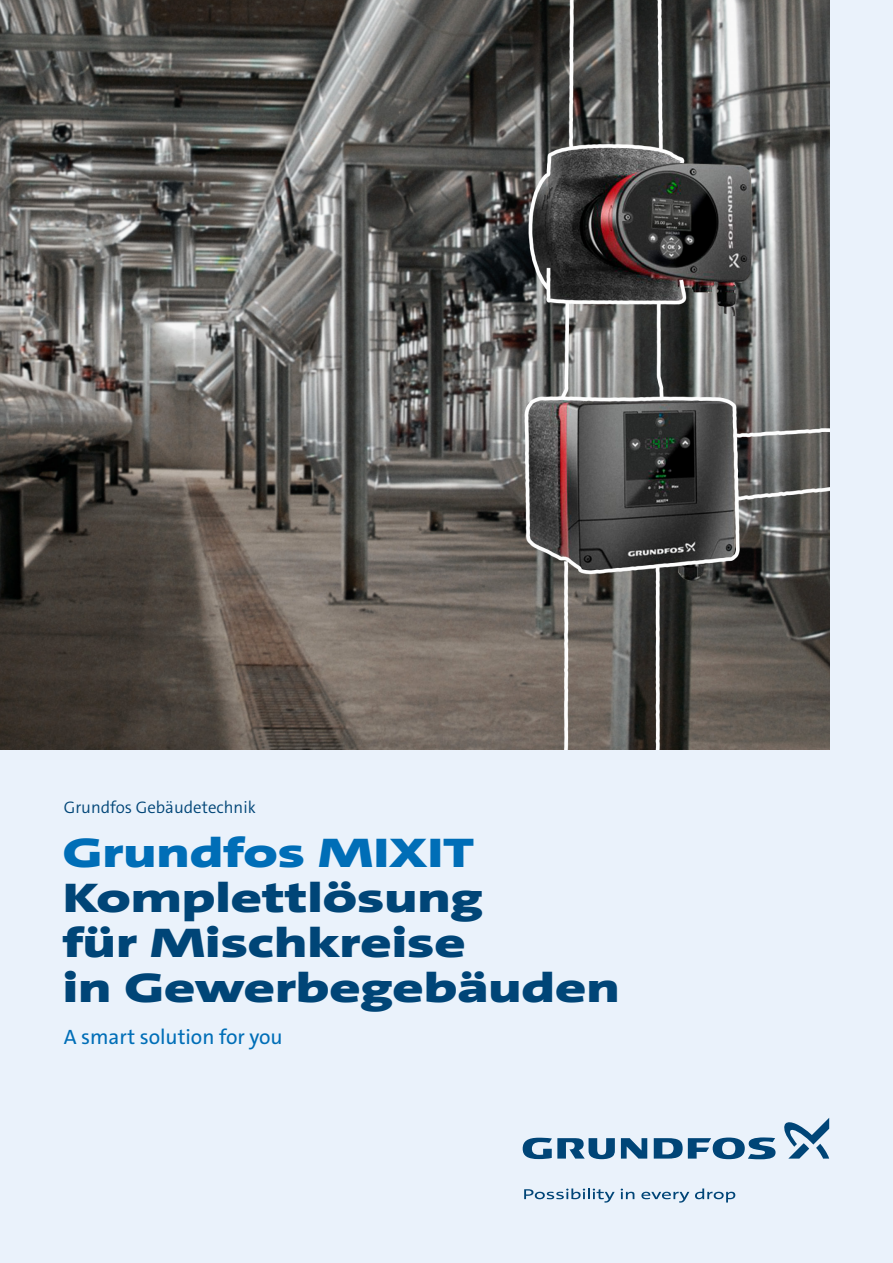
<style>
.page{position:relative;width:893px;height:1263px;background:#eaf2fb}
.page>*{position:absolute;margin:0;border:0;box-sizing:border-box;transform-origin:0 0}
.t1{font:900 42px/45px "Grundfos The Sans Extd";color:#004577}
.t2{font:900 42px "Grundfos The Sans Extd";color:#006eb7}
.t3{font:21px "Grundfos The Sans";color:#006eb7}
.t4{font:300 16.8px "Grundfos The Sans";color:#004577}
</style>
<div class="page">
<img style="left:0;top:0;width:829px;height:749px">
<svg style="left:621px;top:1138px;width:26px;height:20px"></svg>
<svg style="left:523px;top:1138px;width:92px;height:21px"></svg>
<svg style="left:654px;top:1137px;width:121px;height:22px"></svg>
<svg style="left:784px;top:1118px;width:45px;height:40px"></svg>
<svg style="left:524px;top:1188px;width:91px;height:14px"></svg>
<svg style="left:621px;top:1188px;width:13px;height:11px"></svg>
<svg style="left:641px;top:1191px;width:48px;height:11px"></svg>
<svg style="left:695px;top:1188px;width:40px;height:14px"></svg>
<p class="t4" style="left:64px;top:797px;width:194px">Grundfos Gebäudetechnik</p>
<p class="t2" style="left:63px;top:826px;width:413px">Grundfos MIXIT</p>
<p class="t1" style="left:63px;top:875px;width:558px">Komplettlösung<br>für Mischkreise<br>in Gewerbegebäuden</p>
<p class="t3" style="left:64px;top:1023px;width:220px">A smart solution for you</p>
</div>
